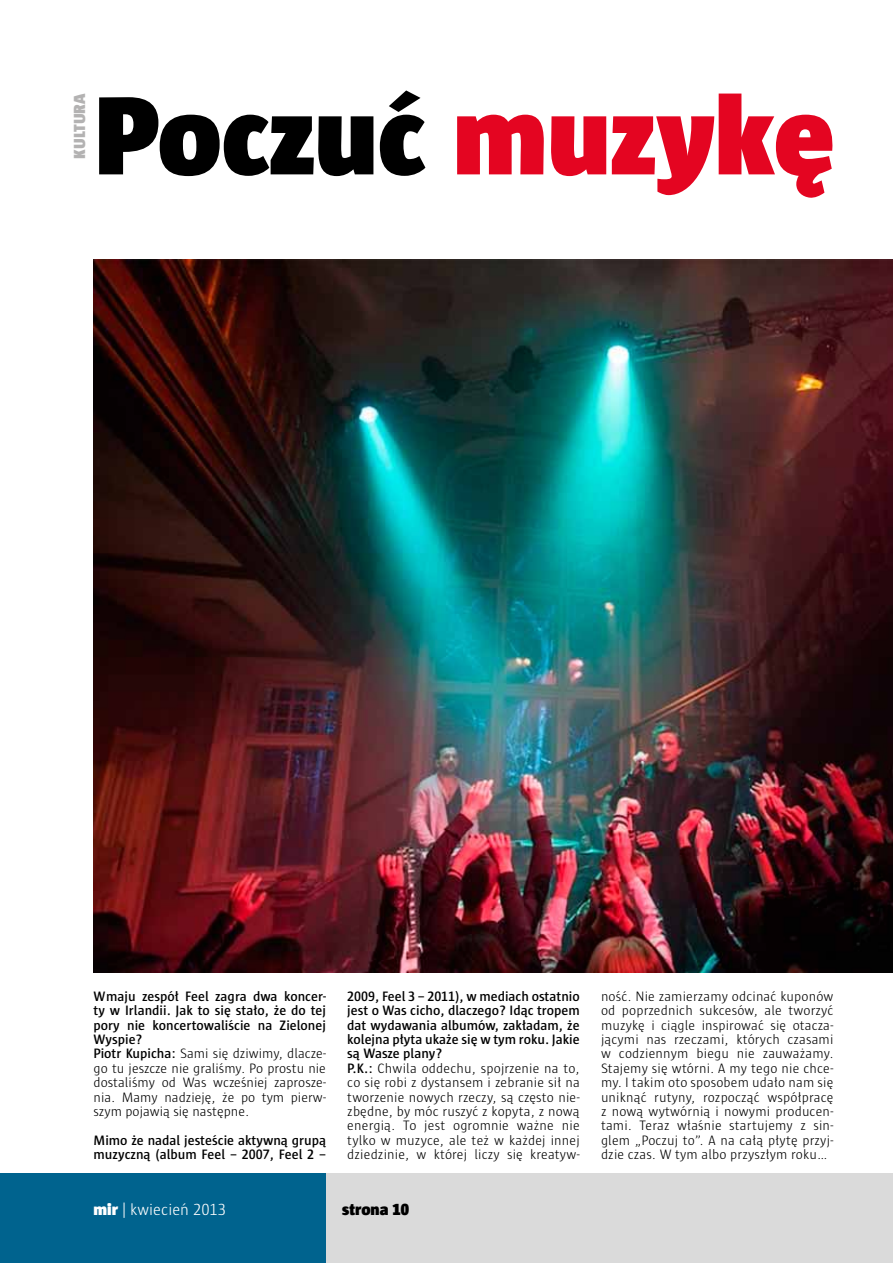
<style>
.page{position:relative;width:893px;height:1263px;background:#fff}
.page>*{position:absolute;margin:0;border:0;box-sizing:border-box;transform-origin:0 0}
.t1{font:900 114px "Sun";color:#000}
.t2{font:300 16.5px "Sun";color:#fff}
.t3{font:900 16.5px "Sun";color:#000}
.t4{font:900 16.5px "Sun";color:#b3b2b2}
.t5{font:300 13.95px/14.4px "Sun";letter-spacing:.01em;color:#000}
.t6{font:600 13.95px/14.4px "Sun";color:#000}
.s1{color:#e40521}
.s2{font-weight:600}
.s3{font-weight:900}
</style>
<div class="page">
<div style="left:325px;top:1174px;width:568px;height:89px;background:#dadada"></div>
<div style="left:0;top:1174px;width:325px;height:89px;background:#00638e"></div>
<img style="left:94px;top:259px;width:799px;height:713px">
<p class="t4" style="left:70px;top:159px;width:66px;rotate:-90deg">kultura</p>
<h1 class="t1" style="left:94px;top:70px;width:736px">Poczuć <span class="s1">muzykę</span></h1>
<p class="t5" style="left:94px;top:989px;width:234px"><span class="s2">Wmaju zespół Feel zagra dwa koncer&shy;ty w I rlandii. Jak to się stało, że do tej pory nie koncertowaliście na Zielonej Wyspie?<br>Piotr Kupicha:</span> Sami się dziwimy, dlacze&shy;go tu jeszcze nie graliśmy. Po prostu nie dostaliśmy od Was wcześniej zaprosze&shy;nia. Mamy nadzieję, że po tym pierw&shy;szym pojawią się następne.</p>
<p class="t6" style="left:94px;top:1133px;width:234px">Mimo że nadal jesteście aktywną grupą muzyczną (album Feel – 2007, Feel 2 –</p>
<p class="t5" style="left:347px;top:989px;width:234px"><span class="s2">2009, Feel 3 – 2011), w mediach ostatnio jest o Was cicho, dlaczego? Idąc tropem dat wydawania albumów, zakładam, że kolejna płyta ukaże się w tym roku. Jakie są Wasze plany?<br>P.K.:</span> Chwila oddechu, spojrzenie na to, co się robi z dystansem i zebranie sił na tworzenie nowych rzeczy, są często nie&shy;zbędne, by móc ruszyć z kopyta, z nową energią. To jest ogromnie ważne nie tylko w muzyce, ale też w każdej innej dziedzinie, w której liczy się kreatyw-</p>
<p class="t5" style="left:601px;top:989px;width:234px;text-align:justify">ność. Nie zamierzamy odcinać kuponów od poprzednich sukcesów, ale tworzyć muzykę i ciągle inspirować się otacza&shy;jącymi nas rzeczami, których czasami w codziennym biegu nie zauważamy.<br>Stajemy się wtórni. A my tego nie chce&shy;my. I takim oto sposobem udało nam się uniknąć rutyny, rozpocząć współpracę z nową wytwórnią i nowymi producen&shy;tami. Teraz właśnie startujemy z sin&shy;glem „Poczuj to”. A na całą płytę przyj&shy;dzie czas. W tym albo przyszłym roku…</p>
<p class="t2" style="left:94px;top:1201px;width:134px"><span class="s3">mir</span> | kwiecień 2013</p>
<p class="t3" style="left:342px;top:1200px;width:68px">strona 10</p>
</div>
